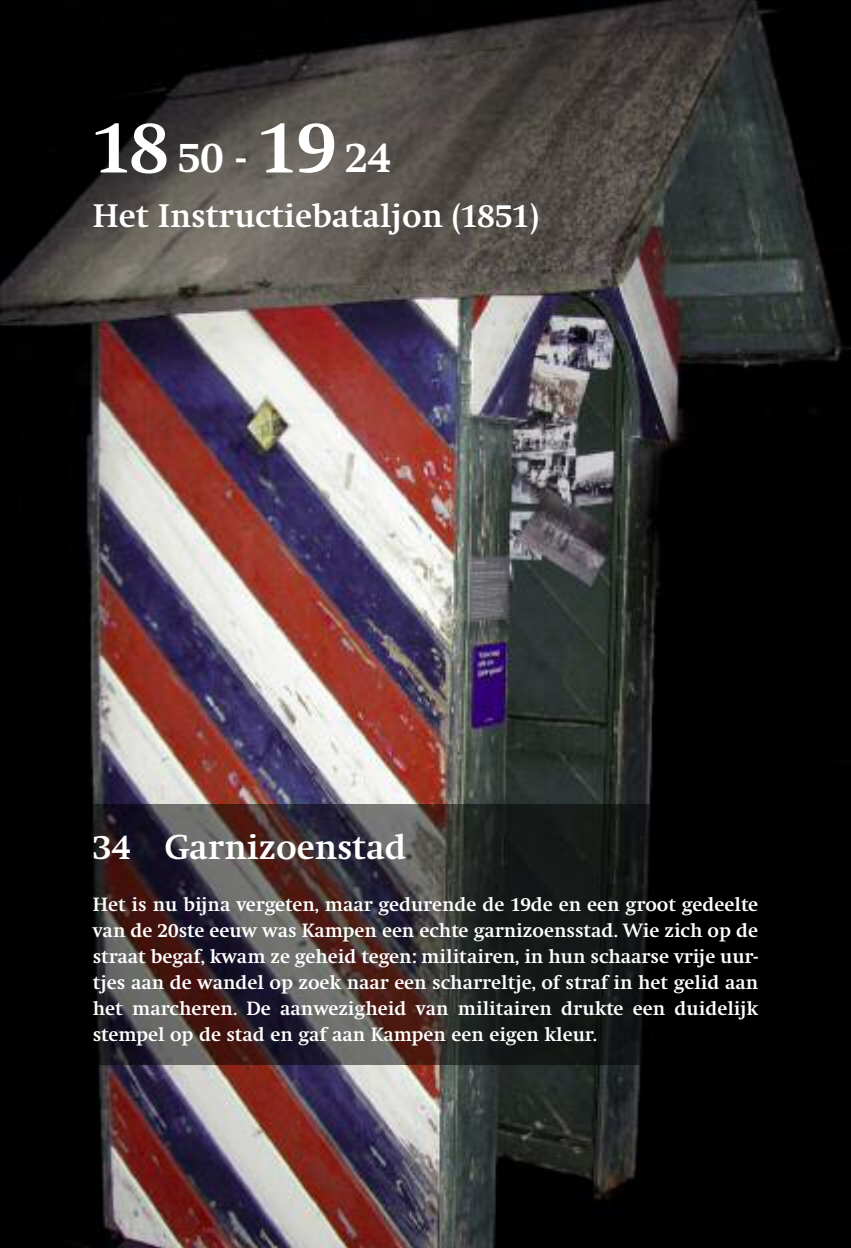
<style>
.page{position:relative;width:851px;height:1248px;background:#fff}
.page>*{position:absolute;margin:0;border:0;box-sizing:border-box;transform-origin:0 0}
.t1{font:700 44px "Swift";color:#fff}
.t2{font:700 36px "Swift";color:#fff}
.t3{font:700 34px "Swift";color:#fff}
.t4{font:700 20px/26px "Swift";color:#fff;text-align:justify}
.s1{font-size:76px}
</style>
<div class="page">
<img style="left:0;top:0;width:850px;height:1247px">
<img style="left:0;top:804px;width:850px;height:260px">
<h1 class="t1" style="left:93px;top:131px;width:300px"><span class="s1">18</span>50 - <span class="s1">19</span>24</h1>
<h3 class="t3" style="left:93px;top:195px;width:447px">Het Instructiebataljon (1851)</h3>
<h2 class="t2" style="left:93px;top:825px;width:315px">34 Garnizoenstad</h2>
<p class="t4" style="left:93px;top:890px;width:666px">Het is nu bijna vergeten, maar gedurende de 19de en een groot gedeelte van de 20ste eeuw was Kampen een echte garnizoensstad. Wie zich op de straat begaf, kwam ze geheid tegen: militairen, in hun schaarse vrije uur&shy;tjes aan de wandel op zoek naar een scharreltje, of straf in het gelid aan het marcheren. De aanwezigheid van militairen drukte een duidelijk stempel op de stad en gaf aan Kampen een eigen kleur.</p>
</div>
